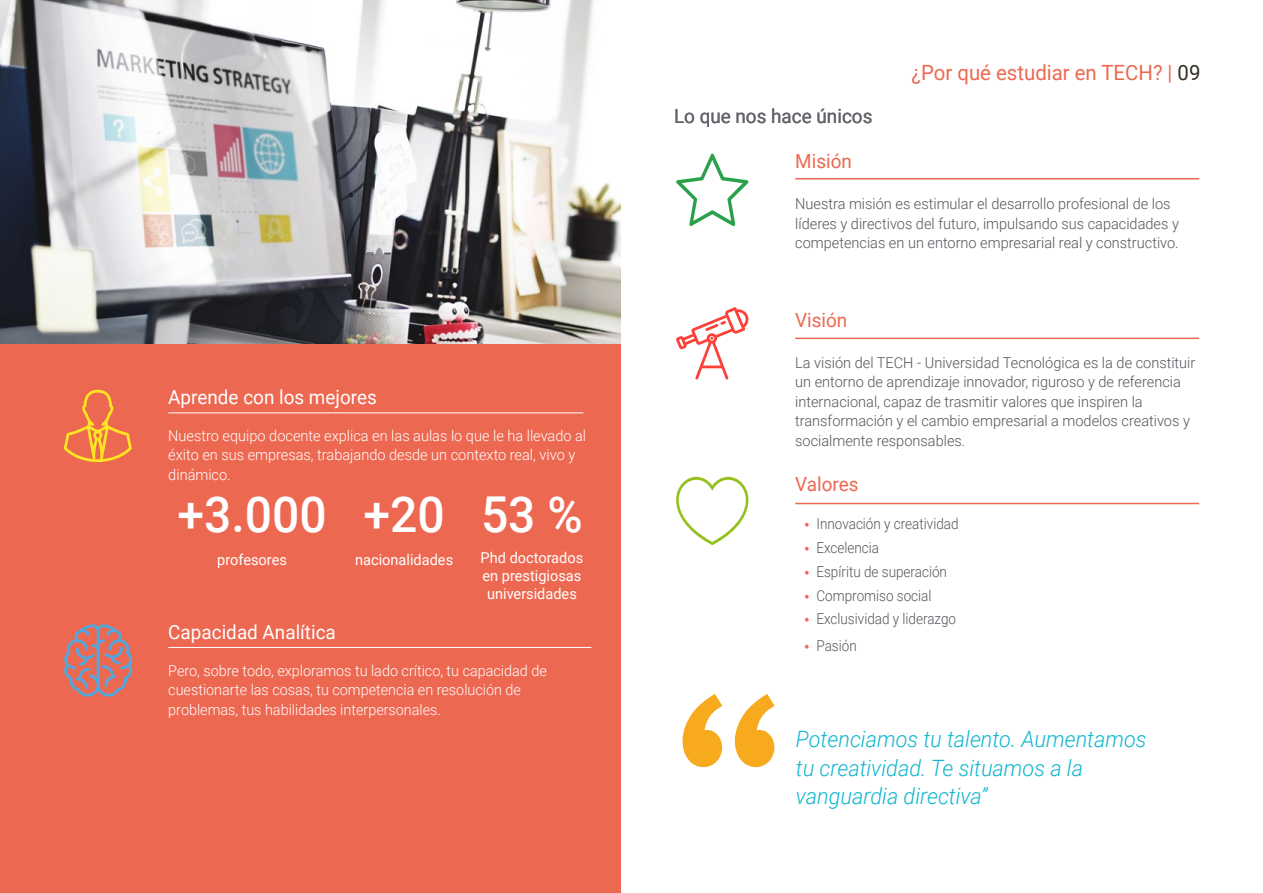
<style>
.page{position:relative;width:1263px;height:893px;background:#fff}
.page>*{position:absolute;margin:0;border:0;box-sizing:border-box;transform-origin:0 0}
.t1{font:500 49.5px "Roboto";color:#fff}
.t2{font:italic 300 22.5px/28.5px "Roboto";color:#0fb6cf;scale:.96 1}
.t3{font:21px "Roboto";color:#ed6851}
.t4{font:19.5px "Roboto";color:#fff}
.t5{font:19.5px "Roboto";color:#ed6851}
.t6{font:19.5px "Roboto";color:#61646a}
.t7{font:300 15px/19.5px "Roboto";color:#52555b}
.t8{font:300 15px/19.5px "Roboto";color:#fff;scale:.96 1}
.t9{font:300 15px/19.5px "Roboto";color:#fff}
.t10{font:300 15px/23.7px "Roboto";color:#52555b;scale:.9 1}
.t11{font:15px/18px "Roboto";color:#fff}
.s1{color:#312e20}
</style>
<div class="page">
<div style="left:0;top:344px;width:621px;height:549px;background:#ed6851"></div>
<img style="left:0;top:0;width:621px;height:344px">
<hr style="left:168px;top:647px;width:423px;height:1px;background:#fff">
<hr style="left:168px;top:412px;width:415px;height:1px;background:#fff">
<svg style="left:64px;top:390px;width:68px;height:72px"></svg>
<svg style="left:64px;top:624px;width:68px;height:73px"></svg>
<hr style="left:795px;top:178px;width:404px;height:1px;background:#ed6851">
<hr style="left:795px;top:338px;width:404px;height:1px;background:#ed6851">
<hr style="left:795px;top:503px;width:404px;height:1px;background:#ed6851">
<svg style="left:676px;top:307px;width:73px;height:72px"></svg>
<svg style="left:676px;top:477px;width:72px;height:68px"></svg>
<svg style="left:676px;top:154px;width:72px;height:72px"></svg>
<svg style="left:682px;top:694px;width:93px;height:73px"></svg>
<h3 class="t4" style="left:168px;top:384px;width:210px">Aprende con los mejores</h3>
<p class="t9" style="left:168px;top:425px;width:419px">Nuestro equipo docente explica en las aulas lo que le ha llevado al éxito en sus empresas, trabajando desde un contexto real, vivo y dinámico.</p>
<h1 class="t1" style="left:177px;top:480px;width:151px">+3.000</h1>
<p class="t11" style="left:217px;top:550px;width:71px">profesores</p>
<h1 class="t1" style="left:363px;top:480px;width:83px">+20</h1>
<p class="t11" style="left:355px;top:550px;width:99px">nacionalidades</p>
<h1 class="t1" style="left:481px;top:480px;width:103px">53 %</h1>
<p class="t11" style="left:481px;top:548px;width:104px">Phd doctorados en prestigiosas universidades</p>
<h3 class="t4" style="left:168px;top:618px;width:169px">Capacidad Analítica</h3>
<p class="t8" style="left:168px;top:660px;width:396px">Pero, sobre todo, exploramos tu lado crítico, tu capacidad de cuestionarte las cosas, tu competencia en resolución de problemas, tus habilidades interpersonales.</p>
<h3 class="t3" style="left:911px;top:57px;width:290px">¿Por qué estudiar en TECH? | <span class="s1">09</span></h3>
<h3 class="t6" style="left:674px;top:102px;width:200px">Lo que nos hace únicos</h3>
<h3 class="t5" style="left:795px;top:148px;width:58px">Misión</h3>
<p class="t7" style="left:795px;top:193px;width:385px">Nuestra misión es estimular el desarrollo profesional de los líderes y directivos del futuro, impulsando sus capacidades y competencias en un entorno empresarial real y constructivo.</p>
<h3 class="t5" style="left:795px;top:307px;width:54px">Visión</h3>
<p class="t7" style="left:795px;top:352px;width:402px">La visión del TECH - Universidad Tecnológica es la de constituir un entorno de aprendizaje innovador, riguroso y de referencia internacional, capaz de trasmitir valores que inspiren la transformación y el cambio empresarial a modelos creativos y socialmente responsables.</p>
<h3 class="t5" style="left:795px;top:471px;width:65px">Valores</h3>
<p class="t10" style="left:816px;top:511px;width:159px">Innovación y creatividad<br>Excelencia<br>Espíritu de superación<br>Compromiso social<br>Exclusividad y liderazgo</p>
<p class="t10" style="left:816px;top:633px;width:46px">Pasión</p>
<h2 class="t2" style="left:796px;top:724px;width:367px">Potenciamos tu talento. Aumentamos tu creatividad. Te situamos a la vanguardia directiva”</h2>
</div>
